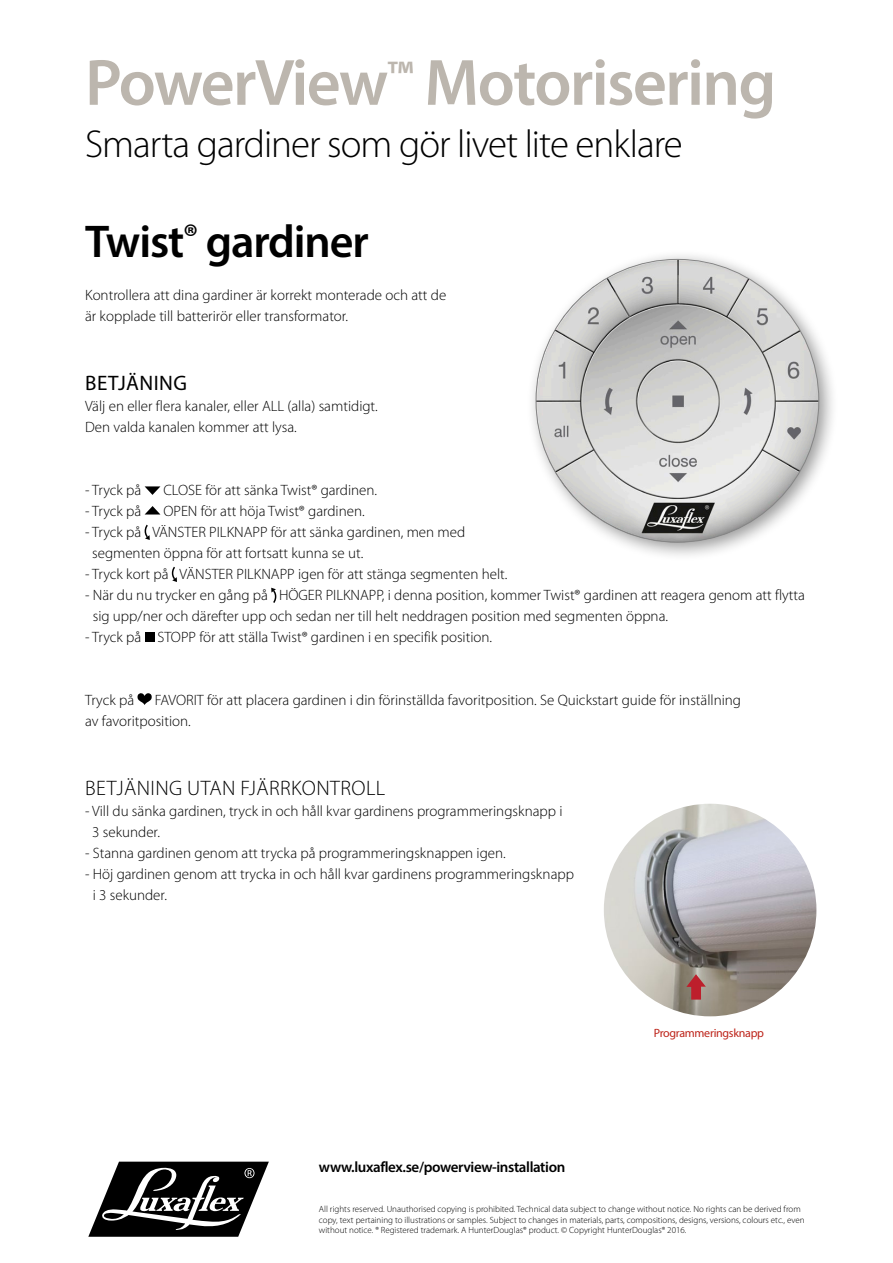
<style>
.page{position:relative;width:893px;height:1263px;background:#fff}
.page>*{position:absolute;margin:0;border:0;box-sizing:border-box;transform-origin:0 0}
.Product_omslag{font:600 66px "Myriad Pro";letter-spacing:-.025em;color:#bcb6ae}
.Pmp_voorzijde{font:600 46.05px "Myriad Pro";letter-spacing:-.025em;color:#000}
.Pmp_voorzijde-2{font:300 39px "Myriad Pro";letter-spacing:-.025em;color:#000}
.t1{font:300 21px "Myriad Pro";letter-spacing:.02em;color:#000}
.t2{font:21px "Myriad Pro";letter-spacing:.02em;color:#000}
.t3{font:300 15px/21px "Myriad Pro";color:#000}
.Pmp_voorzijde-3{font:600 15px "Myriad Pro";letter-spacing:-.025em;color:#000}
.Pmp_voorzijde-4{font:12px "Myriad Pro";letter-spacing:-.025em;color:#bd241a}
.Disclaimer_copyright{font:300 9px/10.5px "Myriad Pro";color:#000}
</style>
<div class="page">
<svg style="left:145px;top:486px;width:15px;height:9px"></svg>
<svg style="left:145px;top:506px;width:15px;height:8px"></svg>
<svg style="left:144px;top:524px;width:6px;height:16px"></svg>
<svg style="left:171px;top:566px;width:6px;height:16px"></svg>
<svg style="left:271px;top:588px;width:6px;height:15px"></svg>
<div style="left:145px;top:632px;width:9px;height:10px;background:#000"></div>
<svg style="left:137px;top:693px;width:15px;height:12px"></svg>
<svg style="left:88px;top:1162px;width:181px;height:75px"></svg>
<div style="left:526px;top:249px;width:312px;height:313px;background:#000;opacity:.4"></div>
<img style="left:536px;top:259px;width:283px;height:283px;border-radius:141px">
<img style="left:604px;top:804px;width:212px;height:212px;border-radius:106px">
<svg style="left:686px;top:974px;width:20px;height:25px"></svg>
<p class="Product_omslag" style="left:85px;top:41px;width:693px">PowerView<sup>™</sup> Motorisering</p>
<p class="Pmp_voorzijde-2" style="left:85px;top:121px;width:599px">Smarta gardiner som gör livet lite enklare</p>
<p class="Pmp_voorzijde" style="left:85px;top:212px;width:285px">Twist<sup>®</sup> gardiner</p>
<p class="t3" style="left:85px;top:284px;width:363px">Kontrollera att dina gardiner är korrekt monterade och att de är kopplade till batterirör eller transformator.</p>
<p class="t2" style="left:85px;top:370px;width:103px">BETJÄNING</p>
<p class="t3" style="left:85px;top:395px;width:294px">Välj en eller flera kanaler, eller ALL (alla) samtidigt.<br>Den valda kanalen kommer att lysa.</p>
<p class="t3" style="left:85px;top:479px;width:58px">- Tryck på</p>
<p class="t3" style="left:163px;top:479px;width:215px">CLOSE för att sänka Twist® gardinen.</p>
<p class="t3" style="left:85px;top:500px;width:58px">- Tryck på</p>
<p class="t3" style="left:163px;top:500px;width:203px">OPEN för att höja Twist® gardinen.</p>
<p class="t3" style="left:92px;top:521px;width:375px;text-indent:-7px">- Tryck på VÄNSTER PILKNAPP för att sänka gardinen, men med segmenten öppna för att fortsatt kunna se ut.</p>
<p class="t3" style="left:85px;top:563px;width:424px">- Tryck kort på VÄNSTER PILKNAPP igen för att stänga segmenten helt.</p>
<p class="t3" style="left:93px;top:584px;width:714px;text-indent:-8px">- När du nu trycker en gång på HÖGER PILKNAPP, i denna position, kommer Twist® gardinen att reagera genom att flytta sig upp/ner och därefter upp och sedan ner till helt neddragen position med segmenten öppna.</p>
<p class="t3" style="left:85px;top:626px;width:409px">- Tryck på STOPP för att ställa Twist® gardinen i en specifik position.</p>
<p class="t3" style="left:85px;top:689px;width:658px;text-indent:70px">FAVORIT för att placera gardinen i din förinställda favoritposition. Se Quickstart guide för inställning av favoritposition.</p>
<p class="t3" style="left:85px;top:689px;width:51px">Tryck på</p>
<p class="t1" style="left:85px;top:775px;width:302px">BETJÄNING UTAN FJÄRRKONTROLL</p>
<p class="t3" style="left:92px;top:800px;width:472px;text-indent:-7px">- Vill du sänka gardinen, tryck in och håll kvar gardinens programmeringsknapp i<br>3 sekunder.</p>
<p class="t3" style="left:85px;top:842px;width:422px">- Stanna gardinen genom att trycka på programmeringsknappen igen.</p>
<p class="t3" style="left:93px;top:863px;width:483px;text-indent:-8px">- Höj gardinen genom att trycka in och håll kvar gardinens programmeringsknapp i 3 sekunder.</p>
<p class="Pmp_voorzijde-3" style="left:319px;top:1157px;width:248px">www.luxaflex.se/powerview-installation</p>
<p class="Pmp_voorzijde-4" style="left:654px;top:1025px;width:112px">Programmeringsknapp</p>
<p class="Disclaimer_copyright" style="left:319px;top:1204px;width:487px">All rights reserved. Unauthorised copying is prohibited. Technical data subject to change without notice. No rights can be derived from copy, text pertaining to illustrations or samples. Subject to changes in materials, parts, compositions, designs, versions, colours etc., even without notice. ® Registered trademark. A HunterDouglas® product. © Copyright HunterDouglas® 2016.</p>
</div>
